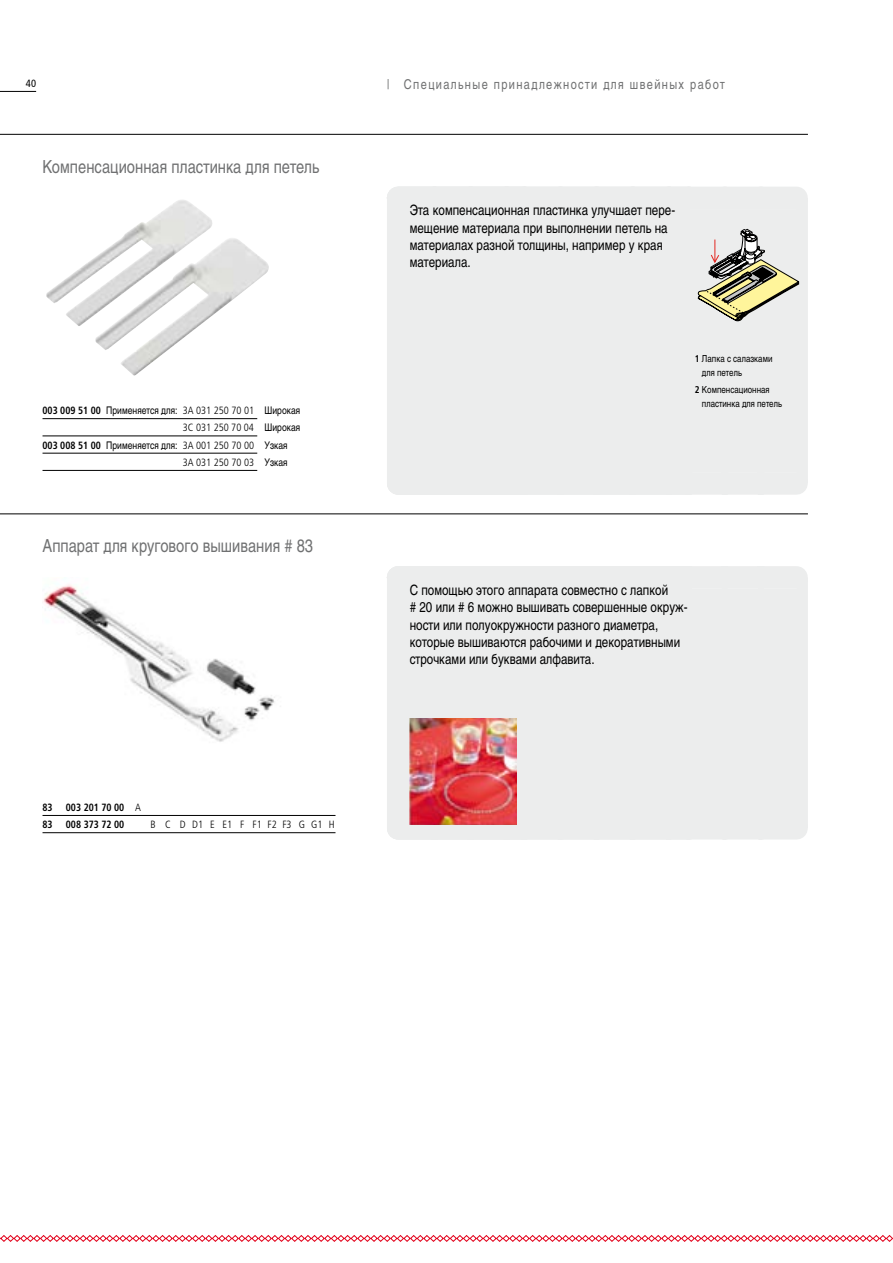
<style>
.page{position:relative;width:893px;height:1263px;background:#fff}
.page>*{position:absolute;margin:0;border:0;box-sizing:border-box;transform-origin:0 0}
.t1{font:18px "Nimbus San LOT Reg Con";color:#707172}
.t2{font:14.25px/17.2px "Nimbus San LOT Reg Con";color:#000}
.t3{font:13.5px "Nimbus San LOT Reg Con";letter-spacing:.1em;color:#707172}
.t4{font:10.5px "Nimbus San LOT Reg Con";color:#000}
.t5{font:300 condensed 10.5px "Frutiger";color:#000}
.t6{font:700 condensed 10.5px "Frutiger";color:#000;scale:.93 1}
.t7{font:300 condensed 10.5px "Frutiger";letter-spacing:.53em;color:#000}
.t8{font:condensed 10.5px "Frutiger";color:#000}
.t9{font:9.75px/13.5px "Nimbus San LOT Reg Con";color:#000}
.s1{font-family:"Frutiger";font-weight:700;font-stretch:condensed}
.s2{font-family:"Frutiger";font-weight:300;font-stretch:condensed}
.s3{font-family:"Nimbus San LOT Reg Con";font-weight:400;font-stretch:normal}
.s4{font-weight:300}
</style>
<div class="page">
<hr style="left:0;top:91px;width:36px;height:1px;background:#000">
<svg style="left:0;top:1235px;width:893px;height:7px"></svg>
<hr style="left:0;top:134px;width:808px;height:1px;background:#000">
<hr style="left:0;top:513px;width:808px;height:1px;background:#000">
<div style="left:387px;top:198px;width:421px;height:285px;background:#eceded"></div>
<div style="left:387px;top:187px;width:409px;height:22px;background:#eceded"></div>
<div style="left:398px;top:472px;width:398px;height:23px;background:#eceded"></div>
<svg style="left:66px;top:200px;width:203px;height:176px"></svg>
<img style="left:46px;top:202px;width:129px;height:102px">
<div style="left:695px;top:222px;width:106px;height:106px;background:#eceded"></div>
<svg style="left:697px;top:228px;width:103px;height:93px"></svg>
<div style="left:387px;top:577px;width:421px;height:251px;background:#eceded"></div>
<div style="left:387px;top:566px;width:409px;height:23px;background:#eceded"></div>
<div style="left:398px;top:817px;width:398px;height:22px;background:#eceded"></div>
<img style="left:43px;top:584px;width:232px;height:158px">
<img style="left:410px;top:718px;width:106px;height:106px">
<hr style="left:43px;top:418px;width:214px;height:1px;background:#000">
<hr style="left:43px;top:435px;width:214px;height:1px;background:#000">
<hr style="left:43px;top:453px;width:214px;height:1px;background:#000">
<hr style="left:43px;top:470px;width:214px;height:1px;background:#000">
<hr style="left:43px;top:815px;width:292px;height:1px;background:#000">
<hr style="left:43px;top:832px;width:292px;height:1px;background:#000">
<p class="t8" style="left:26px;top:77px;width:12px">40</p>
<p class="t3" style="left:387px;top:76px;width:339px">| Cпециальные принадлежности для швейных работ</p>
<p class="t1" style="left:43px;top:156px;width:278px">Компенсационная пластинка для петель</p>
<p class="t4" style="left:43px;top:404px;width:259px"><span class="s1">003 009 51 00</span> Применяется для: <span class="s2">3A 031 250 70 01</span> Широкая</p>
<p class="t5" style="left:183px;top:422px;width:119px">3C 031 250 70 04 <span class="s3">Широкая</span></p>
<p class="t4" style="left:43px;top:439px;width:247px"><span class="s1">003 008 51 00</span> Применяется для: <span class="s2">3A 001 250 70 00</span> Узкая</p>
<p class="t5" style="left:183px;top:456px;width:106px">3A 031 250 70 03 <span class="s3">Узкая</span></p>
<p class="t1" style="left:43px;top:535px;width:272px">Аппарат для кругового вышивания # 83</p>
<p class="t6" style="left:43px;top:801px;width:12px">83</p>
<p class="t6" style="left:66px;top:801px;width:82px">003 201 70 00 <span class="s4">A</span></p>
<p class="t6" style="left:43px;top:818px;width:12px">83</p>
<p class="t6" style="left:66px;top:818px;width:64px">008 373 72 00</p>
<p class="t7" style="left:150px;top:819px;width:186px">B C DD1E E1 F F1F2F3GG1H</p>
<p class="t2" style="left:410px;top:202px;width:267px">Эта компенсационная пластинка улучшает пере&shy;мещение материала при выполнении петель на материалах разной толщины, например у края материала.</p>
<p class="t9" style="left:702px;top:352px;width:72px;text-indent:-7px"><span class="s1">1</span> Лапка с салазками для петель</p>
<p class="t9" style="left:702px;top:383px;width:81px;text-indent:-7px"><span class="s1">2</span> Компенсационная пластинка для петель</p>
<p class="t2" style="left:410px;top:582px;width:279px">С помощью этого аппарата совместно с лапкой<br># 20 или # 6 можно вышивать совершенные окруж&shy;ности или полуокружности разного диаметра, которые вышиваются рабочими и декоративными строчками или буквами алфавита.</p>
</div>
